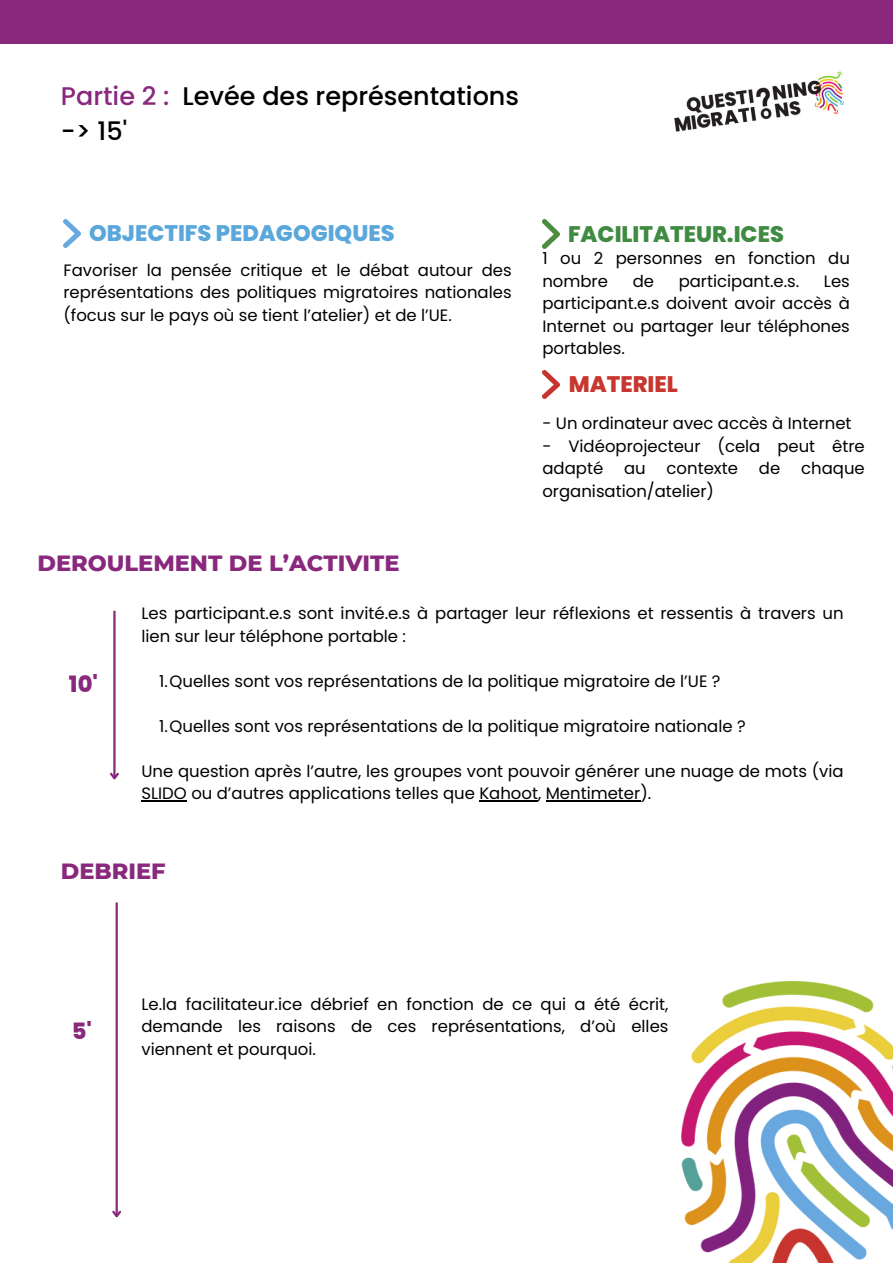
<style>
.page{position:relative;width:893px;height:1264px;background:#fff}
.page>*{position:absolute;margin:0;border:0;box-sizing:border-box;transform-origin:0 0}
.t1{font:500 25.5px "Poppins";color:#000}
.t2{font:800 22.5px "Montserrat";color:#89287d}
.t3{font:800 22.5px "Poppins";color:#5aa7dc}
.t4{font:800 22.5px "Poppins";color:#3e8b41}
.t5{font:800 22.5px "Poppins";color:#c7362f}
.t6{font:800 22.5px "Poppins";color:#89287d}
.t7{font:16.5px/22.5px "Poppins";color:#000}
.s1{color:#89287d}
</style>
<div class="page">
<img style="left:542px;top:220px;width:17px;height:28px">
<img style="left:64px;top:219px;width:17px;height:29px">
<img style="left:542px;top:370px;width:17px;height:28px">
<img style="left:681px;top:981px;width:211px;height:281px">
<hr style="left:141px;top:800px;width:46px;height:1px;background:#000">
<hr style="left:479px;top:800px;width:59px;height:1px;background:#000">
<hr style="left:545px;top:800px;width:95px;height:1px;background:#000">
<img style="left:674px;top:71px;width:170px;height:61px">
<hr style="left:113px;top:610px;width:3px;height:168px;background:#89287d">
<svg style="left:110px;top:770px;width:9px;height:10px"></svg>
<hr style="left:116px;top:902px;width:2px;height:314px;background:#89287d">
<svg style="left:112px;top:1208px;width:10px;height:10px"></svg>
<div style="left:0;top:0;width:892px;height:44px;background:#89287d"></div>
<p class="t1" style="left:61px;top:79px;width:459px"><span class="s1">Partie 2 :</span> Levée des représentations</p>
<p class="t1" style="left:61px;top:113px;width:68px">-&gt; 15'</p>
<p class="t3" style="left:89px;top:218px;width:307px">OBJECTIFS PEDAGOGIQUES</p>
<p class="t4" style="left:568px;top:218px;width:217px">FACILITATEUR.ICES</p>
<p class="t7" style="left:542px;top:247px;width:309px">1 ou 2 personnes en fonction du nombre</p>
<p class="t7" style="left:63px;top:259px;width:449px;text-align:justify">Favoriser la pensée critique et le débat autour des représentations des politiques migratoires nationales (focus sur le pays où se tient l’atelier) et de l’UE.</p>
<p class="t7" style="left:632px;top:270px;width:23px">de</p>
<p class="t7" style="left:678px;top:270px;width:122px">participant.e.s.</p>
<p class="t7" style="left:542px;top:270px;width:309px;text-align:justify;text-indent:281px">Les participant.e.s doivent avoir accès à Internet ou partager leur téléphones portables.</p>
<p class="t5" style="left:568px;top:368px;width:111px">MATERIEL</p>
<p class="t7" style="left:542px;top:412px;width:310px">- Un ordinateur avec accès à Internet</p>
<p class="t7" style="left:542px;top:434px;width:324px">- Vidéoprojecteur (cela peut être adapté</p>
<p class="t7" style="left:624px;top:457px;width:23px">au</p>
<p class="t7" style="left:666px;top:457px;width:73px">contexte</p>
<p class="t7" style="left:758px;top:457px;width:23px">de</p>
<p class="t7" style="left:801px;top:457px;width:65px">chaque</p>
<p class="t7" style="left:542px;top:479px;width:173px">organisation/atelier)</p>
<p class="t2" style="left:37px;top:549px;width:363px">DEROULEMENT DE L’ACTIVITE</p>
<p class="t6" style="left:69px;top:668px;width:30px">10'</p>
<p class="t7" style="left:141px;top:602px;width:703px">Les participant.e.s sont invité.e.s à partager leur réflexions et ressentis à travers un lien sur leur téléphone portable :</p>
<p class="t7" style="left:159px;top:669px;width:563px">1.Quelles sont vos représentations de la politique migratoire de l’UE ?</p>
<p class="t7" style="left:159px;top:714px;width:588px">1.Quelles sont vos représentations de la politique migratoire nationale ?</p>
<p class="t7" style="left:141px;top:759px;width:703px">Une question après l’autre, les groupes vont pouvoir générer une nuage de mots (via<br>SLIDO ou d’autres applications telles que Kahoot, Mentimeter).</p>
<p class="t2" style="left:61px;top:857px;width:106px">DEBRIEF</p>
<p class="t6" style="left:72px;top:1015px;width:22px">5'</p>
<p class="t7" style="left:141px;top:992px;width:528px;text-align:justify">Le.la facilitateur.ice débrief en fonction de ce qui a été écrit, demande les raisons de ces représentations, d’où elles viennent et pourquoi.</p>
</div>
